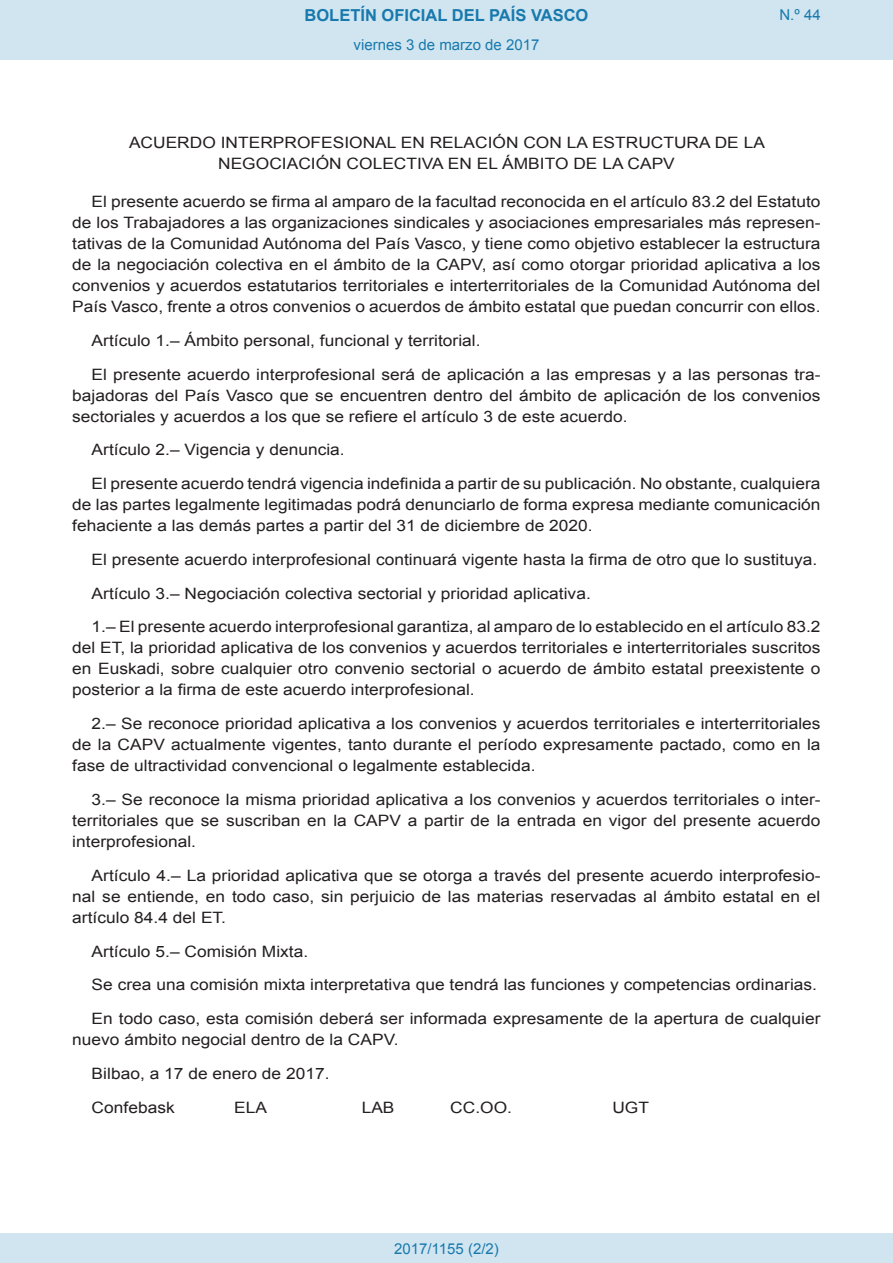
<style>
.page{position:relative;width:893px;height:1263px;background:#fff}
.page>*{position:absolute;margin:0;border:0;box-sizing:border-box;transform-origin:0 0}
.t1{font:700 16.5px "Arial";color:#1879ad}
.BOPVDetalle{font:15.6px/21px "Arial";color:#231f20;text-align:justify;scale:1.11 1}
.BOPVClave{font:15.6px/21px "Arial";color:#231f20;text-align:center;scale:1.11 1}
.BOPVFirmaLugFec{font:15.6px "Arial";color:#231f20;scale:1.11 1}
.Paginacion_Centro{font:15px "Arial";color:#1879ad}
</style>
<div class="page">
<div style="left:0;top:0;width:893px;height:60px;background:#d0e5f0"></div>
<div style="left:0;top:1233px;width:893px;height:30px;background:#d0e5f0"></div>
<p class="t1" style="left:305px;top:4px;width:285px">BOLETÍN OFICIAL DEL PAÍS VASCO</p>
<p class="Paginacion_Centro" style="left:353px;top:35px;width:187px">viernes 3 de marzo de 2017</p>
<p class="Paginacion_Centro" style="left:779px;top:5px;width:43px">N.º 44</p>
<p class="BOPVClave" style="left:129px;top:132px;width:574px">ACUERDO INTERPROFESIONAL EN RELACIÓN CON LA ESTRUCTURA DE LA<br>NEGOCIACIÓN COLECTIVA EN EL ÁMBITO DE LA CAPV</p>
<p class="BOPVDetalle" style="left:72px;top:191px;width:676px;text-indent:19px">El presente acuerdo se firma al amparo de la facultad reconocida en el artículo 83.2 del Estatuto de los Trabajadores a las organizaciones sindicales y asociaciones empresariales más represen&shy;tativas de la Comunidad Autónoma del País Vasco, y tiene como objetivo establecer la estructura de la negociación colectiva en el ámbito de la CAPV, así como otorgar prioridad aplicativa a los convenios y acuerdos estatutarios territoriales e interterritoriales de la Comunidad Autónoma del País Vasco, frente a otros convenios o acuerdos de ámbito estatal que puedan concurrir con ellos.</p>
<p class="BOPVDetalle" style="left:92px;top:330px;width:352px">Artículo 1.– Ámbito personal, funcional y territorial.</p>
<p class="BOPVDetalle" style="left:72px;top:364px;width:676px;text-indent:19px">El presente acuerdo interprofesional será de aplicación a las empresas y a las personas tra&shy;bajadoras del País Vasco que se encuentren dentro del ámbito de aplicación de los convenios sectoriales y acuerdos a los que se refiere el artículo 3 de este acuerdo.</p>
<p class="BOPVDetalle" style="left:92px;top:440px;width:230px">Artículo 2.– Vigencia y denuncia.</p>
<p class="BOPVDetalle" style="left:72px;top:473px;width:676px;text-indent:19px">El presente acuerdo tendrá vigencia indefinida a partir de su publicación. No obstante, cualquiera de las partes legalmente legitimadas podrá denunciarlo de forma expresa mediante comunicación fehaciente a las demás partes a partir del 31 de diciembre de 2020.</p>
<p class="BOPVDetalle" style="left:92px;top:549px;width:655px">El presente acuerdo interprofesional continuará vigente hasta la firma de otro que lo sustituya.</p>
<p class="BOPVDetalle" style="left:92px;top:583px;width:451px">Artículo 3.– Negociación colectiva sectorial y prioridad aplicativa.</p>
<p class="BOPVDetalle" style="left:72px;top:617px;width:676px;text-indent:19px">1.– El presente acuerdo interprofesional garantiza, al amparo de lo establecido en el artículo 83.2 del ET, la prioridad aplicativa de los convenios y acuerdos territoriales e interterritoriales suscritos en Euskadi, sobre cualquier otro convenio sectorial o acuerdo de ámbito estatal preexistente o posterior a la firma de este acuerdo interprofesional.</p>
<p class="BOPVDetalle" style="left:72px;top:713px;width:676px;text-indent:19px">2.– Se reconoce prioridad aplicativa a los convenios y acuerdos territoriales e interterritoriales de la CAPV actualmente vigentes, tanto durante el período expresamente pactado, como en la fase de ultractividad convencional o legalmente establecida.</p>
<p class="BOPVDetalle" style="left:72px;top:789px;width:676px;text-indent:19px">3.– Se reconoce la misma prioridad aplicativa a los convenios y acuerdos territoriales o inter&shy;territoriales que se suscriban en la CAPV a partir de la entrada en vigor del presente acuerdo interprofesional.</p>
<p class="BOPVDetalle" style="left:72px;top:865px;width:676px;text-indent:19px">Artículo 4.– La prioridad aplicativa que se otorga a través del presente acuerdo interprofesio&shy;nal se entiende, en todo caso, sin perjuicio de las materias reservadas al ámbito estatal en el artículo 84.4 del ET.</p>
<p class="BOPVDetalle" style="left:92px;top:941px;width:197px">Artículo 5.– Comisión Mixta.</p>
<p class="BOPVDetalle" style="left:92px;top:974px;width:655px">Se crea una comisión mixta interpretativa que tendrá las funciones y competencias ordinarias.</p>
<p class="BOPVDetalle" style="left:72px;top:1008px;width:676px;text-indent:19px">En todo caso, esta comisión deberá ser informada expresamente de la apertura de cualquier nuevo ámbito negocial dentro de la CAPV.</p>
<p class="BOPVFirmaLugFec" style="left:92px;top:1063px;width:216px">Bilbao, a 17 de enero de 2017.</p>
<p class="BOPVDetalle" style="left:92px;top:1097px;width:76px">Confebask</p>
<p class="BOPVDetalle" style="left:234px;top:1097px;width:31px">ELA</p>
<p class="BOPVDetalle" style="left:362px;top:1097px;width:31px">LAB</p>
<p class="BOPVDetalle" style="left:450px;top:1097px;width:57px">CC.OO.</p>
<p class="BOPVDetalle" style="left:612px;top:1097px;width:35px">UGT</p>
<p class="Paginacion_Centro" style="left:394px;top:1238px;width:106px">2017/1155 (2/2)</p>
</div>
